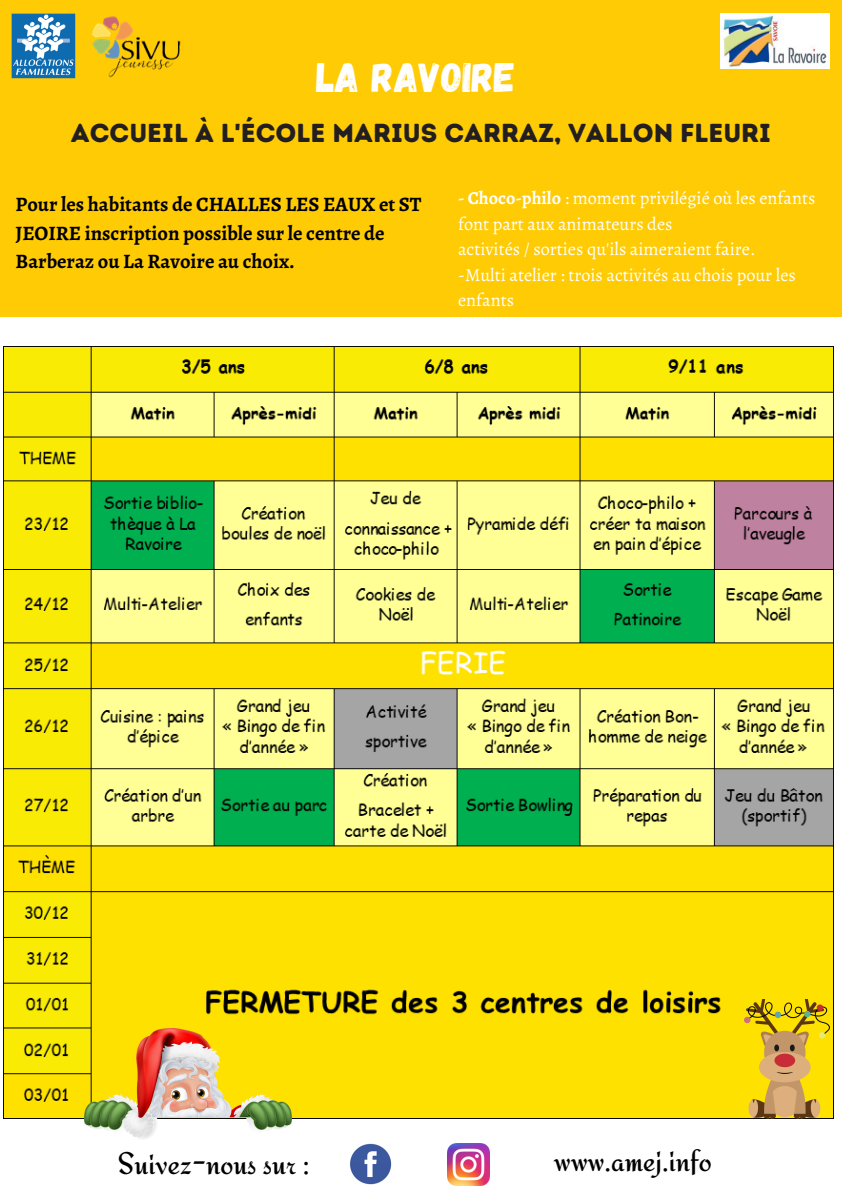
<style>
.page{position:relative;width:842px;height:1191px;background:#fff}
.page>*{position:absolute;margin:0;border:0;box-sizing:border-box;transform-origin:0 0}
.t1{font:41px "Gagalin";color:#fff}
.t2{font:31px "Redressed";color:#000}
.t3{font:26px "Intro Rust Base";color:#231f20}
.t4{font:700 20.5px/28.6px "Alegreya";color:#000}
.t5{font:18.2px/25.5px "Alegreya";color:#fffffe}
.s1{font-weight:700}
</style>
<div class="page">
<div style="left:0;top:0;width:842px;height:316px;background:#ffcb05"></div>
<img style="left:721px;top:14px;width:108px;height:54px">
<img style="left:11px;top:14px;width:65px;height:64px">
<img style="left:92px;top:16px;width:89px;height:62px">
<img style="left:350px;top:1143px;width:42px;height:42px">
<img style="left:448px;top:1143px;width:42px;height:41px">
<img style="left:3px;top:347px;width:830px;height:771px">
<img style="left:84px;top:1027px;width:207px;height:111px">
<img style="left:745px;top:999px;width:84px;height:119px">
<h1 class="t1" style="left:316px;top:51px;width:200px">LA RAVOIRE</h1>
<p class="t3" style="left:71px;top:117px;width:702px">ACCUEIL À L'ÉCOLE MARIUS CARRAZ, VALLON FLEURI</p>
<h3 class="t4" style="left:16px;top:190px;width:407px">Pour les habitants de CHALLES LES EAUX et ST<br>JEOIRE inscription possible sur le centre de<br>Barberaz ou La Ravoire au choix.</h3>
<p class="t5" style="left:458px;top:185px;width:359px"><span class="s1">- Choco-philo</span> : moment privilégié où les enfants font part aux animateurs des</p>
<p class="t5" style="left:458px;top:236px;width:299px">activités / sorties qu'ils aimeraient faire.</p>
<p class="t5" style="left:458px;top:262px;width:339px">-Multi atelier : trois activités au chois pour les enfants</p>
<h4 class="t2" style="left:118px;top:1144px;width:193px">Suivez-nous sur :</h4>
<p class="t2" style="left:554px;top:1142px;width:159px">www.amej.info</p>
</div>
